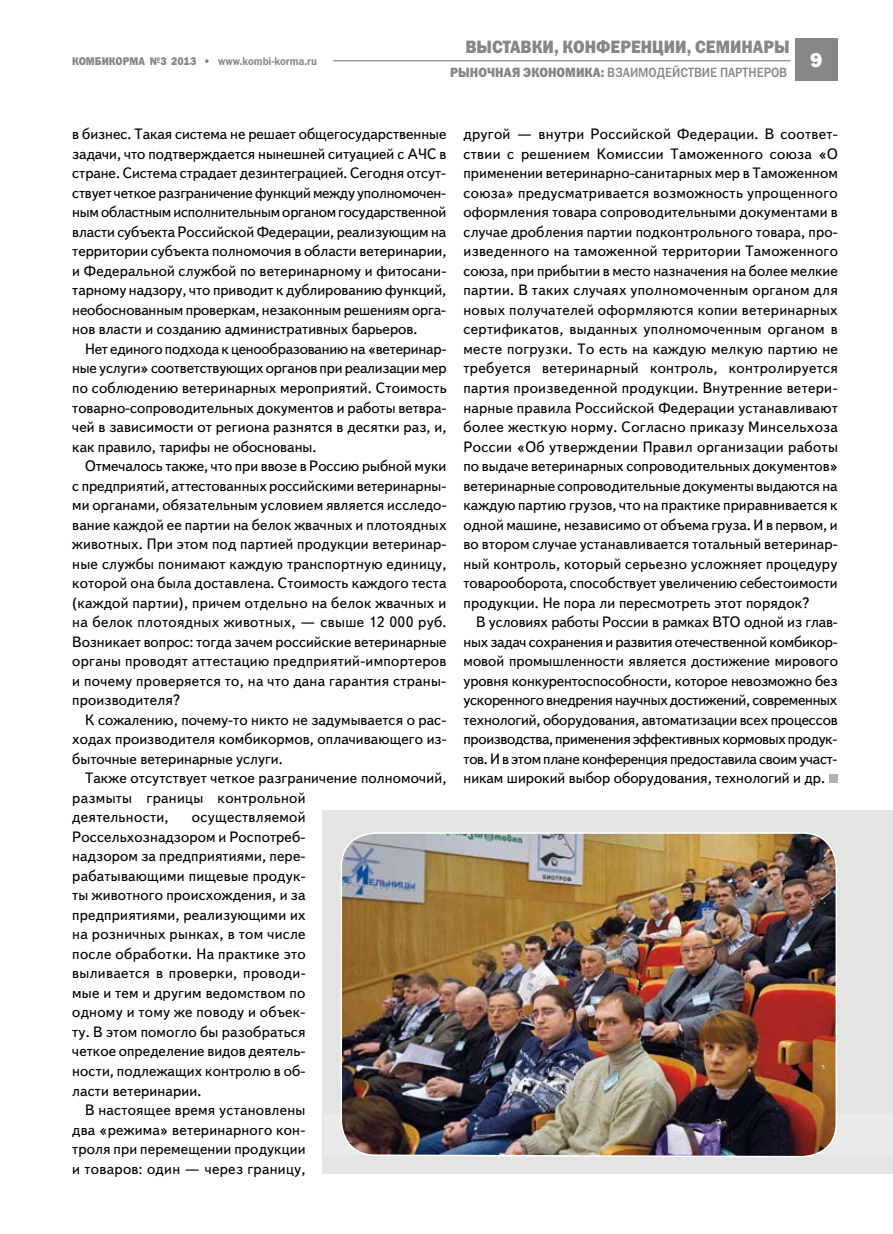
<style>
.page{position:relative;width:893px;height:1234px;background:#fff}
.page>*{position:absolute;margin:0;border:0;box-sizing:border-box;transform-origin:0 0}
.t1{font:800 21px "Franklin Gothic";color:#fff}
.t2{font:18px "Franklin Gothic Heavy C";color:#878787;scale:.9 1}
.t3{font:15px/19.5px "Text Book C";letter-spacing:.01em;color:#000;text-align:justify}
.t4{font:13.5px "Franklin Gothic Medium C";color:#878787;scale:.9 1}
.t5{font:11.25px "Franklin Gothic Demi C";color:#878787;scale:.9 1}
.s1{font-family:"Franklin Gothic Heavy C"}
</style>
<div class="page">
<div style="left:795px;top:39px;width:43px;height:42px;background:#878787"></div>
<hr style="left:333px;top:60px;width:458px;height:1px;background:#9d9c9c">
<div style="left:322px;top:810px;width:571px;height:363px;background:#e4e4e3"></div>
<div style="left:829px;top:774px;width:9px;height:9px;background:#b2b2b2"></div>
<div style="left:324px;top:1114px;width:569px;height:40px;background:#eee"></div>
<img style="left:340px;top:832px;width:497px;height:325px">
<p class="t2" style="left:465px;top:37px;width:121px">выставки, кон</p>
<p class="t2" style="left:596px;top:37px;width:148px">ференции, семинары</p>
<p class="t5" style="left:72px;top:54px;width:274px"><span class="s1">КОМБИКОРМА №3 2013 •</span> www.kombi-korma.ru</p>
<h1 class="t1" style="left:810px;top:47px;width:14px">9</h1>
<p class="t4" style="left:450px;top:65px;width:376px"><span class="s1">РЫНОЧНАЯ ЭКОНОМИКА:</span> ВЗАИМОДЕЙСТВИЕ ПАРТНЕРОВ</p>
<p class="t3" style="left:72px;top:125px;width:376px">в бизнес. Такая система не решает общегосударственные задачи, что подтверждается нынешней ситуацией с АЧС в стране. Система страдает дезинтеграцией. Сегодня отсут&shy;ствует четкое разграничение функций между уполномочен&shy;ным областным исполнительным органом государственной власти субъекта Российской Федерации, реализующим на территории субъекта полномочия в области ветеринарии, и Федеральной службой по ветеринарному и фитосани&shy;тарному надзору, что приводит к дублированию функций, необоснованным проверкам, незаконным решениям орга&shy;нов власти и созданию административных барьеров.</p>
<p class="t3" style="left:72px;top:339px;width:376px;text-indent:13px">Нет единого подхода к ценообразованию на «ветеринар&shy;ные услуги» соответствующих органов при реализации мер по соблюдению ветеринарных мероприятий. Стоимость товарно-сопроводительных документов и работы ветвра&shy;чей в зависимости от региона разнятся в десятки раз, и, как правило, тарифы не обоснованы.</p>
<p class="t3" style="left:72px;top:456px;width:376px;text-indent:13px">Отмечалось также, что при ввозе в Россию рыбной муки с предприятий, аттестованных российскими ветеринарны&shy;ми органами, обязательным условием является исследо&shy;вание каждой ее партии на белок жвачных и плотоядных животных. При этом под партией продукции ветеринар&shy;ные службы понимают каждую транспортную единицу, которой она была доставлена. Стоимость каждого теста (каждой партии), причем отдельно на белок жвачных и на белок плотоядных животных, — свыше 12 000 руб.<br>Возникает вопрос: тогда зачем российские ветеринарные органы проводят аттестацию предприятий-импортеров и почему проверяется то, на что дана гарантия страны&shy;производителя?</p>
<p class="t3" style="left:72px;top:710px;width:376px;text-indent:13px">К сожалению, почему-то никто не задумывается о рас&shy;ходах производителя комбикормов, оплачивающего из&shy;быточные ветеринарные услуги.</p>
<p class="t3" style="left:72px;top:768px;width:376px;text-align:left;text-indent:13px">Также отсутствует четкое разграничение полномочий, размыты границы контрольной<br>деятельности,</p>
<p class="t3" style="left:72px;top:807px;width:235px;text-indent:120px">осуществляемой Россельхознадзором и Роспотреб&shy;надзором за предприятиями, пере&shy;рабатывающими пищевые продук&shy;ты животного происхождения, и за предприятиями, реализующими их на розничных рынках, в том числе после обработки. На практике это выливается в проверки, проводи&shy;мые и тем и другим ведомством по одному и тому же поводу и объек&shy;ту. В этом помогло бы разобраться четкое определение видов деятель&shy;ности, подлежащих контролю в об&shy;ласти ветеринарии.</p>
<p class="t3" style="left:72px;top:1100px;width:235px;text-indent:13px">В настоящее время установлены два «режима» ветеринарного кон&shy;троля при перемещении продукции и товаров: один — через границу,</p>
<p class="t3" style="left:463px;top:125px;width:376px">другой — внутри Российской Федерации. В соответ&shy;ствии с решением Комиссии Таможенного союза «О применении ветеринарно-санитарных мер в Таможенном союза» предусматривается возможность упрощенного оформления товара сопроводительными документами в случае дробления партии подконтрольного товара, про&shy;изведенного на таможенной территории Таможенного союза, при прибытии в место назначения на более мелкие партии. В таких случаях уполномоченным органом для новых получателей оформляются копии ветеринарных сертификатов, выданных уполномоченным органом в месте погрузки. То есть на каждую мелкую партию не требуется ветеринарный контроль, контролируется партия произведенной продукции. Внутренние ветери&shy;нарные правила Российской Федерации устанавливают более жесткую норму. Согласно приказу Минсельхоза России «Об утверждении Правил организации работы по выдаче ветеринарных сопроводительных документов» ветеринарные сопроводительные документы выдаются на каждую партию грузов, что на практике приравнивается к одной машине, независимо от объема груза. И в первом, и во втором случае устанавливается тотальный ветеринар&shy;ный контроль, который серьезно усложняет процедуру товарооборота, способствует увеличению себестоимости продукции. Не пора ли пересмотреть этот порядок?</p>
<p class="t3" style="left:463px;top:612px;width:376px;text-indent:13px">В условиях работы России в рамках ВТО одной из глав&shy;ных задач сохранения и развития отечественной комбикор&shy;мовой промышленности является достижение мирового уровня конкурентоспособности, которое невозможно без ускоренного внедрения научных достижений, современных технологий, оборудования, автоматизации всех процессов производства, применения эффективных кормовых продук&shy;тов. И в этом плане конференция предоставила своим участ&shy;никам широкий выбор оборудования, технологий и др.</p>
</div>
